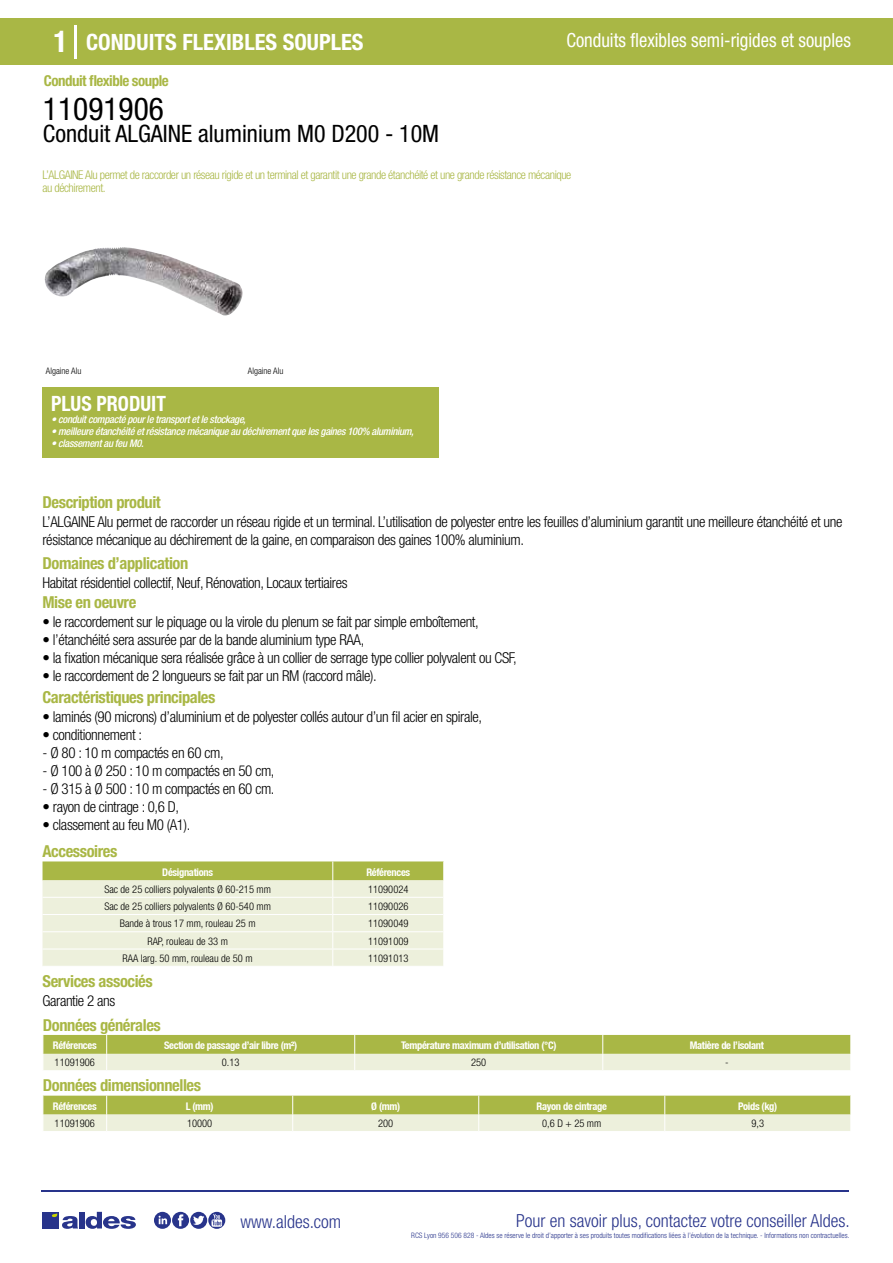
<style>
.page{position:relative;width:893px;height:1263px;background:#fff}
.page>*{position:absolute;margin:0;border:0;box-sizing:border-box;transform-origin:0 0}
.t1{font:condensed 31.5px "Helvetica Neue LT Std";color:#000}
.t2{font:condensed 24px "Helvetica Neue LT Std";color:#000}
.t3{font:700 condensed 22.5px "Helvetica Neue LT Std";color:#fff}
.t4{font:700 condensed 21px "Helvetica Neue";color:#fff;scale:.95 1}
.t5{font:condensed 19.5px "Helvetica Neue LT Std";color:#fff;scale:.95 1}
.t6{font:300 condensed 18px "Helvetica Neue";color:#28348b}
.t7{font:700 condensed 16.5px "Helvetica Neue LT Std";letter-spacing:-.025em;color:#a9b745}
.t8{font:300 condensed 15px/18px "Helvetica Neue LT Std";letter-spacing:-.025em;color:#000}
.t9{font:700 condensed 15px "Helvetica Neue LT Std";letter-spacing:-.035em;color:#a9b745}
.t10{font:300 condensed 12px/13.5px "Helvetica Neue LT Std";letter-spacing:-.035em;color:#a9b745}
.t11{font:300 condensed 10.5px "Helvetica Neue";color:#000}
.t12{font:700 condensed 10.5px "Helvetica Neue";letter-spacing:-.03em;color:#fff}
.t13{font:italic 500 condensed 10.5px "Helvetica Neue";letter-spacing:-.03em;color:#fff}
.t14{font:300 condensed 9px "Helvetica Neue";color:#000}
.t15{font:300 condensed 7.5px "Helvetica Neue";color:#28348b}
.s1{font-size:30px}
</style>
<div class="page">
<div style="left:0;top:18px;width:893px;height:46px;background:#a9b745"></div>
<div style="left:43px;top:387px;width:396px;height:70px;background:#a9b745"></div>
<hr style="left:74px;top:25px;width:2px;height:33px;background:#fff">
<svg style="left:44px;top:247px;width:199px;height:69px"></svg>
<svg style="left:43px;top:861px;width:401px;height:105px;background:#e1e6c2"></svg>
<svg style="left:43px;top:1035px;width:808px;height:35px;background:#c8d18b"></svg>
<svg style="left:43px;top:1096px;width:808px;height:35px;background:#c9d28d"></svg>
<hr style="left:41px;top:1190px;width:808px;height:1px;background:#28348b">
<svg style="left:154px;top:1212px;width:71px;height:17px"></svg>
<div style="left:42px;top:1212px;width:17px;height:16px;background:#28348b"></div>
<div style="left:79px;top:1212px;width:5px;height:16px;background:#28348b"></div>
<svg style="left:86px;top:1212px;width:50px;height:17px"></svg>
<svg style="left:52px;top:1213px;width:26px;height:16px"></svg>
<h3 class="t3" style="left:54px;top:28px;width:312px"><span class="s1">1</span> CONDUITS FLEXIBLES SOUPLES</h3>
<h3 class="t5" style="left:566px;top:29px;width:301px">Conduits flexibles semi-rigides et souples</h3>
<p class="t9" style="left:44px;top:71px;width:126px">Conduit flexible souple</p>
<h1 class="t1" style="left:43px;top:91px;width:122px">11091906</h1>
<h2 class="t2" style="left:43px;top:120px;width:398px">Conduit ALGAINE aluminium M0 D200 - 10M</h2>
<p class="t10" style="left:43px;top:167px;width:530px">L’ALGAINE Alu permet de raccorder un réseau rigide et un terminal et garantit une grande étanchéité et une grande résistance mécanique au déchirement.</p>
<p class="t14" style="left:46px;top:365px;width:37px">Algaine Alu</p>
<p class="t14" style="left:248px;top:365px;width:37px">Algaine Alu</p>
<h3 class="t4" style="left:51px;top:391px;width:122px">PLUS PRODUIT</h3>
<p class="t13" style="left:51px;top:413px;width:196px">• conduit compacté pour le transport et le stockage,</p>
<p class="t13" style="left:51px;top:425px;width:364px">• meilleure étanchéité et résistance mécanique au déchirement que les gaines 100% aluminium,</p>
<p class="t13" style="left:51px;top:437px;width:94px">• classement au feu M0.</p>
<p class="t7" style="left:43px;top:492px;width:120px">Description produit</p>
<p class="t8" style="left:43px;top:513px;width:801px">L’ALGAINE Alu permet de raccorder un réseau rigide et un terminal. L’utilisation de polyester entre les feuilles d’aluminium garantit une meilleure étanchéité et une résistance mécanique au déchirement de la gaine, en comparaison des gaines 100% aluminium.</p>
<p class="t8" style="left:43px;top:573px;width:307px">Habitat résidentiel collectif, Neuf, Rénovation, Locaux tertiaires</p>
<p class="t8" style="left:43px;top:613px;width:438px">• le raccordement sur le piquage ou la virole du plenum se fait par simple emboîtement,</p>
<p class="t8" style="left:43px;top:631px;width:323px">• l’étanchéité sera assurée par de la bande aluminium type RAA,</p>
<p class="t8" style="left:43px;top:649px;width:476px">• la fixation mécanique sera réalisée grâce à un collier de serrage type collier polyvalent ou CSF,</p>
<p class="t8" style="left:43px;top:667px;width:336px">• le raccordement de 2 longueurs se fait par un RM (raccord mâle).</p>
<p class="t7" style="left:43px;top:553px;width:147px">Domaines d’application</p>
<p class="t7" style="left:43px;top:592px;width:95px">Mise en oeuvre</p>
<p class="t7" style="left:43px;top:687px;width:174px">Caractéristiques principales</p>
<p class="t8" style="left:43px;top:708px;width:441px">• laminés (90 microns) d’aluminium et de polyester collés autour d’un fil acier en spirale,</p>
<p class="t8" style="left:43px;top:726px;width:101px">• conditionnement :</p>
<p class="t8" style="left:43px;top:744px;width:183px">- Ø 80 : 10 m compactés en 60 cm,</p>
<p class="t8" style="left:43px;top:762px;width:234px">- Ø 100 à Ø 250 : 10 m compactés en 50 cm,</p>
<p class="t8" style="left:43px;top:780px;width:234px">- Ø 315 à Ø 500 : 10 m compactés en 60 cm.</p>
<p class="t8" style="left:43px;top:798px;width:138px">• rayon de cintrage : 0,6 D,</p>
<p class="t8" style="left:43px;top:816px;width:149px">• classement au feu M0 (A1).</p>
<p class="t7" style="left:43px;top:841px;width:76px">Accessoires</p>
<p class="t12" style="left:162px;top:866px;width:52px">Désignations</p>
<p class="t12" style="left:366px;top:866px;width:45px">Références</p>
<p class="t11" style="left:104px;top:883px;width:168px">Sac de 25 colliers polyvalents Ø 60-215 mm</p>
<p class="t11" style="left:368px;top:883px;width:42px">11090024</p>
<p class="t11" style="left:104px;top:900px;width:168px">Sac de 25 colliers polyvalents Ø 60-540 mm</p>
<p class="t11" style="left:368px;top:900px;width:42px">11090026</p>
<p class="t11" style="left:120px;top:917px;width:137px">Bande à trous 17 mm, rouleau 25 m</p>
<p class="t11" style="left:368px;top:917px;width:42px">11090049</p>
<p class="t11" style="left:147px;top:935px;width:82px">RAP, rouleau de 33 m</p>
<p class="t11" style="left:368px;top:935px;width:42px">11091009</p>
<p class="t11" style="left:123px;top:952px;width:132px">RAA larg. 50 mm, rouleau de 50 m</p>
<p class="t11" style="left:368px;top:952px;width:42px">11091013</p>
<p class="t7" style="left:43px;top:971px;width:112px">Services associés</p>
<p class="t8" style="left:43px;top:992px;width:74px">Garantie 2 ans</p>
<p class="t7" style="left:43px;top:1015px;width:119px">Données générales</p>
<p class="t12" style="left:53px;top:1039px;width:45px">Références</p>
<p class="t12" style="left:164px;top:1039px;width:135px">Section de passage d’air libre (m²)</p>
<p class="t12" style="left:401px;top:1039px;width:157px">Température maximum d’utilisation (°C)</p>
<p class="t12" style="left:690px;top:1039px;width:76px">Matière de l’isolant</p>
<p class="t11" style="left:55px;top:1056px;width:42px">11091906</p>
<p class="t11" style="left:222px;top:1056px;width:19px">0.13</p>
<p class="t11" style="left:471px;top:1056px;width:17px">250</p>
<p class="t11" style="left:725px;top:1056px;width:5px">-</p>
<p class="t7" style="left:43px;top:1075px;width:160px">Données dimensionnelles</p>
<p class="t12" style="left:53px;top:1100px;width:45px">Références</p>
<p class="t12" style="left:186px;top:1100px;width:29px">L (mm)</p>
<p class="t12" style="left:371px;top:1100px;width:30px">Ø (mm)</p>
<p class="t12" style="left:537px;top:1100px;width:72px">Rayon de cintrage</p>
<p class="t12" style="left:738px;top:1100px;width:41px">Poids (kg)</p>
<p class="t11" style="left:55px;top:1117px;width:42px">11091906</p>
<p class="t11" style="left:187px;top:1117px;width:27px">10000</p>
<p class="t11" style="left:378px;top:1117px;width:17px">200</p>
<p class="t11" style="left:542px;top:1117px;width:61px">0,6 D + 25 mm</p>
<p class="t11" style="left:751px;top:1117px;width:14px">9,3</p>
<p class="t6" style="left:240px;top:1211px;width:102px">www.aldes.com</p>
<p class="t6" style="left:516px;top:1211px;width:335px">Pour en savoir plus, contactez votre conseiller Aldes.</p>
<p class="t15" style="left:411px;top:1230px;width:440px">RCS Lyon 956 506 828 - Aldes se réserve le droit d’apporter à ses produits toutes modifications liées à l’évolution de la technique. - Informations non contractuelles.</p>
</div>
